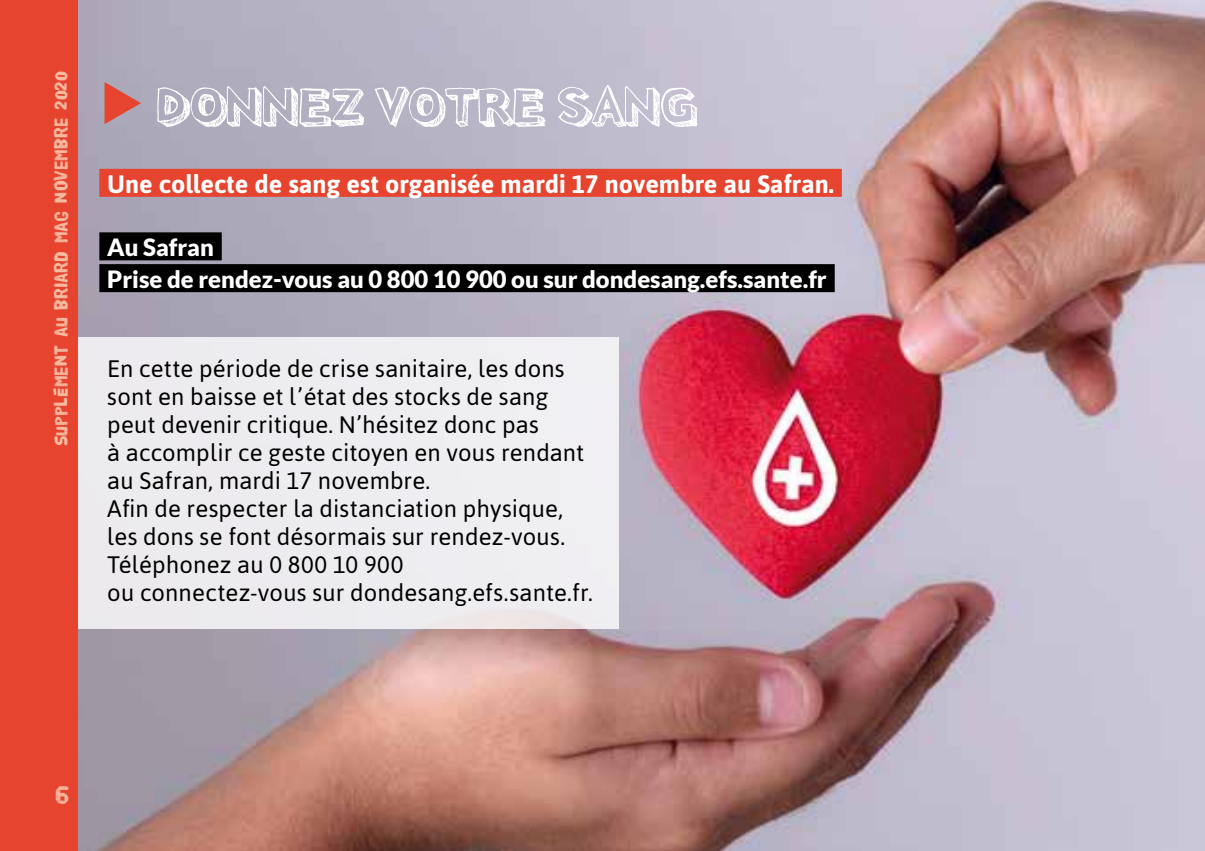
<style>
.page{position:relative;width:1205px;height:851px;background:#fff}
.page>*{position:absolute;margin:0;border:0;box-sizing:border-box;transform-origin:0 0}
.t1{font:53.25px "Pointy";letter-spacing:-.04em;color:#fff}
.t2{font:27px "HVD Poster";color:#f7bda3}
.t3{font:700 25.25px "Asap";color:#fff}
.t4{font:23.75px/28px "Asap";letter-spacing:.005em;color:#000}
.t5{font:900 23.75px/31.8px "Lato";color:#fff}
.t6{font:19.5px "HVD Poster";color:#f7bda3}
.s1{color:#e6442e}
</style>
<div class="page">
<img style="left:78px;top:0;width:1127px;height:850px">
<div style="left:48px;top:337px;width:570px;height:292px;background:#ededf0"></div>
<div style="left:99px;top:169px;width:743px;height:28px;background:#e6442e"></div>
<div style="left:99px;top:232px;width:123px;height:28px;background:#000"></div>
<div style="left:99px;top:264px;width:736px;height:28px;background:#000"></div>
<div style="left:0;top:0;width:78px;height:850px;background:#e6442e"></div>
<p class="t6" style="left:52px;top:446px;width:377px;rotate:-90deg">supplément au briard mag novembre 2020</p>
<h1 class="t1" style="left:100px;top:78px;width:600px"><span class="s1">◆</span> DONNEZ VOTRE SANG</h1>
<p class="t3" style="left:107px;top:167px;width:728px">Une collecte de sang est organisée mardi 17 novembre au Safran.</p>
<p class="t5" style="left:107px;top:231px;width:721px">Au Safran<br>Prise de rendez-vous au 0 800 10 900 ou sur dondesang.efs.sante.fr</p>
<p class="t4" style="left:107px;top:354px;width:487px">En cette période de crise sanitaire, les dons sont en baisse et l’état des stocks de sang peut devenir critique. N’hésitez donc pas<br>à accomplir ce geste citoyen en vous rendant au Safran, mardi 17 novembre.<br>Afin de respecter la distanciation physique, les dons se font désormais sur rendez-vous.<br>Téléphonez au 0 800 10 900<br>ou connectez-vous sur dondesang.efs.sante.fr.</p>
<p class="t2" style="left:55px;top:781px;width:16px">6</p>
</div>
